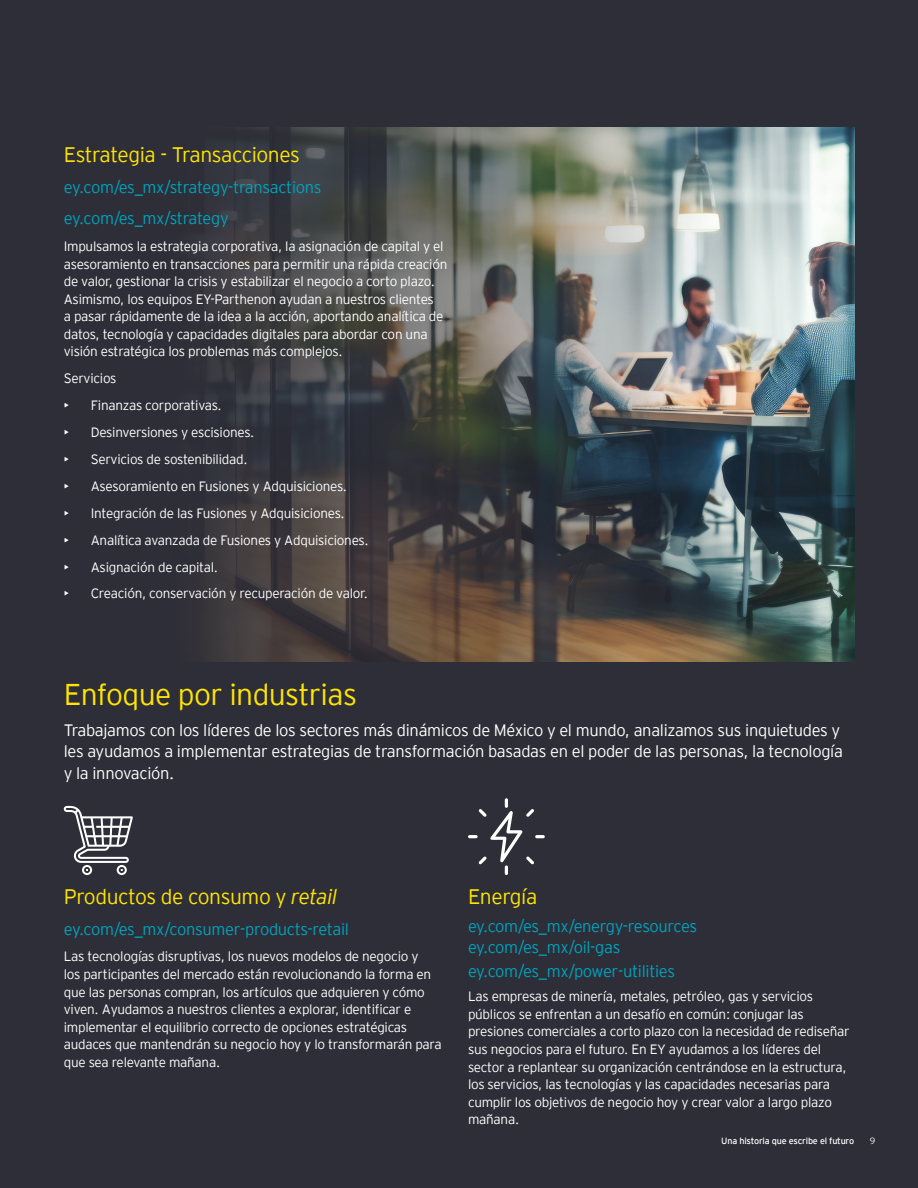
<style>
.page{position:relative;width:918px;height:1188px;background:#2e2e38}
.page>*{position:absolute;margin:0;border:0;box-sizing:border-box;transform-origin:0 0}
.Website__Cover{font:300 30px "EY Interstate";letter-spacing:-.02em;color:#ffe501}
.Website__Cover-2{font:300 21px "EY Interstate";letter-spacing:-.02em;color:#ffe501}
.Website__Cover-3{font:300 16.5px/21.5px "EY Interstate";letter-spacing:-.02em;color:#fff}
.Website__Cover-4{font:300 16.5px "EY Interstate";letter-spacing:-.02em;color:#00a3bc}
.Website__Cover-5{font:300 13.5px/17.5px "EY Interstate";letter-spacing:-.02em;color:#fff}
.t1{font:9px "EY Interstate";letter-spacing:-.02em;color:#fff}
.t2{font:300 9px "EY Interstate";color:#fff}
.s1{font-style:italic}
</style>
<div class="page">
<img style="left:204px;top:128px;width:650px;height:534px">
<svg style="left:468px;top:798px;width:77px;height:77px"></svg>
<svg style="left:64px;top:806px;width:69px;height:69px"></svg>
<p class="Website__Cover-2" style="left:64px;top:140px;width:238px">Estrategia - Transacciones</p>
<p class="Website__Cover-4" style="left:64px;top:176px;width:259px">ey.com/es_mx/strategy-transactions</p>
<p class="Website__Cover-4" style="left:64px;top:207px;width:167px">ey.com/es_mx/strategy</p>
<p class="Website__Cover-5" style="left:64px;top:237px;width:385px">Impulsamos la estrategia corporativa, la asignación de capital y el asesoramiento en transacciones para permitir una rápida creación de valor, gestionar la crisis y estabilizar el negocio a corto plazo.<br>Asimismo, los equipos EY-Parthenon ayudan a nuestros clientes<br>a pasar rápidamente de la idea a la acción, aportando analítica de datos, tecnología y capacidades digitales para abordar con una visión estratégica los problemas más complejos.</p>
<p class="Website__Cover-5" style="left:64px;top:369px;width:54px">Servicios</p>
<p class="Website__Cover-5" style="left:64px;top:396px;width:160px">• Finanzas corporativas.</p>
<p class="Website__Cover-5" style="left:64px;top:423px;width:192px">• Desinversiones y escisiones.</p>
<p class="Website__Cover-5" style="left:64px;top:450px;width:185px">• Servicios de sostenibilidad.</p>
<p class="Website__Cover-5" style="left:64px;top:476px;width:285px">• Asesoramiento en Fusiones y Adquisiciones.</p>
<p class="Website__Cover-5" style="left:64px;top:503px;width:282px">• Integración de las Fusiones y Adquisiciones.</p>
<p class="Website__Cover-5" style="left:64px;top:530px;width:306px">• Analítica avanzada de Fusiones y Adquisiciones.</p>
<p class="Website__Cover-5" style="left:64px;top:557px;width:156px">• Asignación de capital.</p>
<p class="Website__Cover-5" style="left:64px;top:584px;width:306px">• Creación, conservación y recuperación de valor.</p>
<p class="Website__Cover" style="left:64px;top:673px;width:295px">Enfoque por industrias</p>
<p class="Website__Cover-3" style="left:64px;top:718px;width:781px">Trabajamos con los líderes de los sectores más dinámicos de México y el mundo, analizamos sus inquietudes y les ayudamos a implementar estrategias de transformación basadas en el poder de las personas, la tecnología y la innovación.</p>
<p class="Website__Cover-2" style="left:64px;top:881px;width:275px">Productos de consumo y <span class="s1">retail</span></p>
<p class="Website__Cover-4" style="left:64px;top:917px;width:287px">ey.com/es_mx/consumer-products-retail</p>
<p class="Website__Cover-5" style="left:64px;top:947px;width:379px">Las tecnologías disruptivas, los nuevos modelos de negocio y<br>los participantes del mercado están revolucionando la forma en que las personas compran, los artículos que adquieren y cómo viven. Ayudamos a nuestros clientes a explorar, identificar e implementar el equilibrio correcto de opciones estratégicas audaces que mantendrán su negocio hoy y lo transformarán para que sea relevante mañana.</p>
<p class="Website__Cover-2" style="left:468px;top:881px;width:71px">Energía</p>
<p class="Website__Cover-4" style="left:468px;top:914px;width:231px">ey.com/es_mx/energy-resources</p>
<p class="Website__Cover-4" style="left:468px;top:935px;width:154px">ey.com/es_mx/oil-gas</p>
<p class="Website__Cover-4" style="left:468px;top:960px;width:209px">ey.com/es_mx/power-utilities</p>
<p class="Website__Cover-5" style="left:468px;top:987px;width:383px">Las empresas de minería, metales, petróleo, gas y servicios públicos se enfrentan a un desafío en común: conjugar las presiones comerciales a corto plazo con la necesidad de rediseñar sus negocios para el futuro. En EY ayudamos a los líderes del sector a replantear su organización centrándose en la estructura, los servicios, las tecnologías y las capacidades necesarias para cumplir los objetivos de negocio hoy y crear valor a largo plazo mañana.</p>
<p class="t1" style="left:721px;top:1134px;width:134px">Una historia que escribe el futuro</p>
<p class="t2" style="left:870px;top:1134px;width:7px">9</p>
</div>
